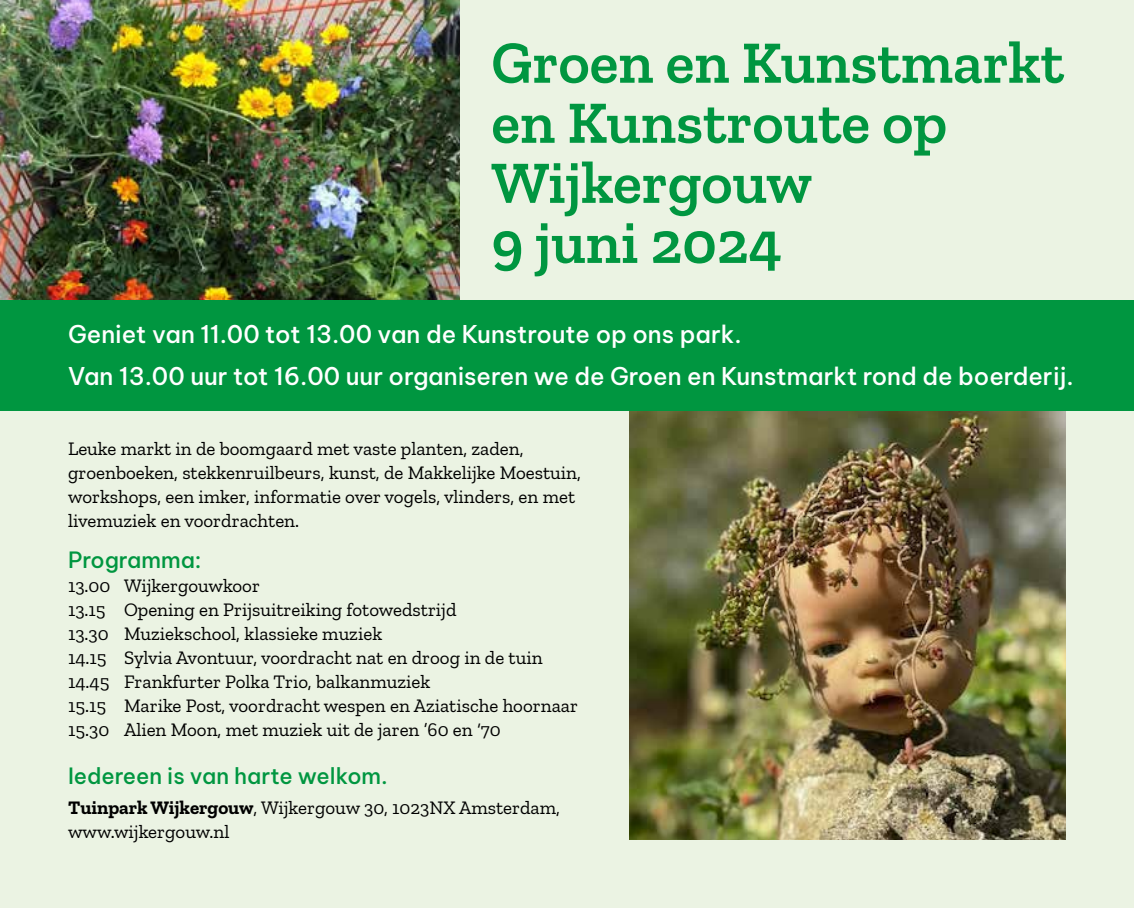
<style>
.page{position:relative;width:1134px;height:908px;background:#fff}
.page>*{position:absolute;margin:0;border:0;box-sizing:border-box;transform-origin:0 0}
.t1{font:600 60px/60px "Zilla Slab";color:#009640}
.t2{font:500 24px/41.6px "Be Vietnam Pro";color:#fff}
.t3{font:500 22px "Be Vietnam Pro";color:#009640}
.t4{font:19px/24px "Zilla Slab";color:#000}
.s1{font-weight:700}
</style>
<div class="page">
<div style="left:0;top:299px;width:1134px;height:119px;background:#009640"></div>
<div style="left:0;top:411px;width:1134px;height:496px;background:#ebf3e3"></div>
<div style="left:0;top:0;width:1134px;height:299px;background:#ebf3e3"></div>
<img style="left:0;top:0;width:459px;height:299px">
<img style="left:630px;top:411px;width:436px;height:428px">
<h1 class="t1" style="left:491px;top:33px;width:574px">Groen en Kunstmarkt en Kunstroute op<br>Wijkergouw<br>9 juni 2024</h1>
<p class="t2" style="left:68px;top:311px;width:1007px">Geniet van 11.00 tot 13.00 van de Kunstroute op ons park.<br>Van 13.00 uur tot 16.00 uur organiseren we de Groen en Kunstmarkt rond de boerderij.</p>
<p class="t4" style="left:68px;top:436px;width:514px">Leuke markt in de boomgaard met vaste planten, zaden, groenboeken, stekkenruilbeurs, kunst, de Makkelijke Moestuin, workshops, een imker, informatie over vogels, vlinders, en met livemuziek en voordrachten.</p>
<p class="t3" style="left:68px;top:541px;width:135px">Programma:</p>
<p class="t4" style="left:68px;top:573px;width:511px">13.00 Wijkergouwkoor<br>13.15 Opening en Prijsuitreiking fotowedstrijd<br>13.30 Muziekschool, klassieke muziek<br>14.15 Sylvia Avontuur, voordracht nat en droog in de tuin 14.45 Frankfurter Polka Trio, balkanmuziek<br>15.15 Marike Post, voordracht wespen en Aziatische hoornaar 15.30 Alien Moon, met muziek uit de jaren ’60 en ‘70</p>
<p class="t3" style="left:68px;top:757px;width:321px">Iedereen is van harte welkom.</p>
<p class="t4" style="left:68px;top:795px;width:493px"><span class="s1">Tuinpark Wijkergouw</span>, Wijkergouw 30, 1023NX Amsterdam, www.wijkergouw.nl</p>
</div>
